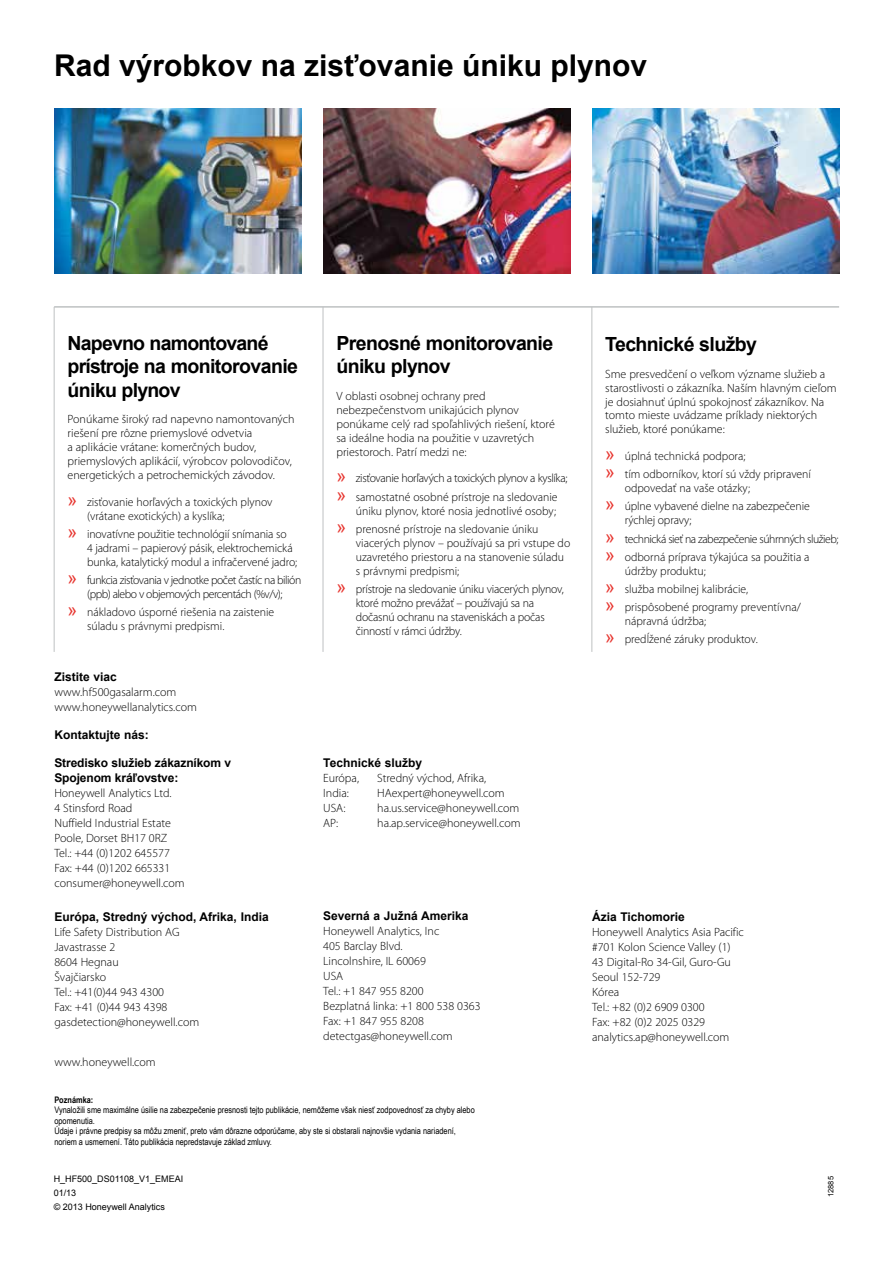
<style>
.page{position:relative;width:893px;height:1263px;background:#fff}
.page>*{position:absolute;margin:0;border:0;box-sizing:border-box;transform-origin:0 0}
.t1{font:700 30px "Arial";color:#000}
.t2{font:700 19.5px/23.4px "Arial";letter-spacing:-.03em;color:#000}
.t3{font:300 12px/15px "Myriad Pro";color:#000}
.t4{font:700 12px/15px "Arial";color:#000}
.t5{font:300 12px/14px "Myriad Pro";letter-spacing:-.02em;color:#000}
.t6{font:300 12px/14px "Myriad Pro";letter-spacing:-.04em;color:#000;text-align:center}
.t7{font:9px/10.5px "Arial Narrow";color:#000}
.t8{font:9px/13.5px "Arial";color:#000}
.t9{font:700 9px "Arial Narrow";color:#000}
.t10{font:7.5px "Arial";color:#000}
.s1{font-family:"Arial";font-weight:400;font-size:18px;color:#e7342e}
</style>
<div class="page">
<img style="left:592px;top:108px;width:247px;height:166px">
<img style="left:54px;top:108px;width:247px;height:166px">
<img style="left:323px;top:108px;width:247px;height:166px">
<hr style="left:54px;top:307px;width:1px;height:345px;background:#bec1c2">
<hr style="left:323px;top:307px;width:1px;height:345px;background:#bec1c2">
<hr style="left:591px;top:307px;width:1px;height:345px;background:#bec1c2">
<hr style="left:54px;top:306px;width:785px;height:2px;background:#bec1c2">
<h1 class="t1" style="left:54px;top:45px;width:594px">Rad výrobkov na zisťovanie úniku plynov</h1>
<h2 class="t2" style="left:68px;top:332px;width:232px">Napevno namontované prístroje na monitorovanie úniku plynov</h2>
<p class="t3" style="left:68px;top:412px;width:229px;line-height:14px">Ponúkame široký rad napevno namontovaných riešení pre rôzne priemyslové odvetvia<br>a aplikácie vrátane: komerčných budov, priemyslových aplikácií, výrobcov polovodičov, energetických a petrochemických závodov.</p>
<p class="t3" style="left:87px;top:495px;width:187px;line-height:14px;text-indent:-19px"><span class="s1">»</span> zisťovanie horľavých a toxických plynov (vrátane exotických) a kyslíka;</p>
<p class="t3" style="left:87px;top:527px;width:212px;line-height:14px;text-indent:-19px"><span class="s1">»</span> inovatívne použitie technológií snímania so<br>4 jadrami – papierový pásik, elektrochemická bunka, katalytický modul a infračervené jadro;</p>
<p class="t6" style="left:68px;top:573px;width:235px"><span class="s1">»</span> funkcia zisťovania v jednotke počet častíc na bilión (ppb) alebo v objemových percentách (%v/v);</p>
<p class="t3" style="left:87px;top:605px;width:189px;line-height:14px;text-indent:-19px"><span class="s1">»</span> nákladovo úsporné riešenia na zaistenie súladu s právnymi predpismi.</p>
<p class="t4" style="left:54px;top:670px;width:64px">Zistite viac</p>
<p class="t3" style="left:54px;top:685px;width:144px">www.hf500gasalarm.com www.honeywellanalytics.com</p>
<p class="t4" style="left:54px;top:728px;width:96px">Kontaktujte nás:</p>
<p class="t4" style="left:54px;top:755px;width:178px">Stredisko služieb zákazníkom v<br>Spojenom kráľovstve:</p>
<p class="t3" style="left:54px;top:785px;width:132px">Honeywell Analytics Ltd.<br>4 Stinsford Road<br>Nuffield Industrial Estate<br>Poole, Dorset BH17 0RZ<br>Tel.: +44 (0)1202 645577<br>Fax: +44 (0)1202 665331 consumer@honeywell.com</p>
<p class="t4" style="left:54px;top:909px;width:216px">Európa, Stredný východ, Afrika, India</p>
<p class="t3" style="left:54px;top:924px;width:146px">Life Safety Distribution AG<br>Javastrasse 2<br>8604 Hegnau<br>Švajčiarsko<br>Tel.: +41(0)44 943 4300<br>Fax: +41 (0)44 943 4398 gasdetection@honeywell.com</p>
<h2 class="t2" style="left:336px;top:332px;width:218px">Prenosné monitorovanie úniku plynov</h2>
<p class="t3" style="left:336px;top:389px;width:220px;line-height:14px">V oblasti osobnej ochrany pred nebezpečenstvom unikajúcich plynov ponúkame celý rad spoľahlivých riešení, ktoré sa ideálne hodia na použitie v uzavretých priestoroch. Patrí medzi ne:</p>
<p class="t3" style="left:336px;top:469px;width:233px;line-height:18.1px"><span class="s1">»</span> zisťovanie horľavých a toxických plynov a kyslíka; <span class="s1">»</span> samostatné osobné prístroje na sledovanie</p>
<p class="t3" style="left:336px;top:501px;width:221px;line-height:18.1px;text-indent:19px">úniku plynov, ktoré nosia jednotlivé osoby; <span class="s1">»</span> prenosné prístroje na sledovanie úniku</p>
<p class="t3" style="left:356px;top:536px;width:216px;line-height:14px">viacerých plynov – používajú sa pri vstupe do uzavretého priestoru a na stanovenie súladu s právnymi predpismi;</p>
<p class="t5" style="left:356px;top:582px;width:210px;text-indent:-19px"><span class="s1">»</span> prístroje na sledovanie úniku viacerých plynov, ktoré možno prevážať – používajú sa na dočasnú ochranu na staveniskách a počas činností v rámci údržby.</p>
<p class="t4" style="left:323px;top:755px;width:100px">Technické služby</p>
<p class="t3" style="left:323px;top:770px;width:37px">Európa,</p>
<p class="t3" style="left:377px;top:770px;width:110px">Stredný východ, Afrika,</p>
<p class="t3" style="left:323px;top:785px;width:27px">India:</p>
<p class="t3" style="left:377px;top:785px;width:129px">HAexpert@honeywell.com</p>
<p class="t3" style="left:323px;top:800px;width:24px">USA:</p>
<p class="t3" style="left:377px;top:800px;width:144px">ha.us.service@honeywell.com</p>
<p class="t3" style="left:323px;top:815px;width:16px">AP:</p>
<p class="t3" style="left:377px;top:815px;width:145px">ha.ap.service@honeywell.com</p>
<p class="t4" style="left:323px;top:908px;width:147px">Severná a Južná Amerika</p>
<p class="t3" style="left:323px;top:923px;width:159px">Honeywell Analytics, Inc<br>405 Barclay Blvd.<br>Lincolnshire, IL 60069<br>USA<br>Tel.: +1 847 955 8200<br>Bezplatná linka: +1 800 538 0363<br>Fax: +1 847 955 8208 detectgas@honeywell.com</p>
<p class="t3" style="left:54px;top:1055px;width:103px">www.honeywell.com</p>
<p class="t9" style="left:54px;top:1093px;width:40px">Poznámka:</p>
<p class="t7" style="left:54px;top:1104px;width:422px">Vynaložili sme maximálne úsilie na zabezpečenie presnosti tejto publikácie, nemôžeme však niesť zodpovednosť za chyby alebo opomenutia.<br>Údaje i právne predpisy sa môžu zmeniť, preto vám dôrazne odporúčame, aby ste si obstarali najnovšie vydania nariadení, noriem a usmernení. Táto publikácia nepredstavuje základ zmluvy.</p>
<p class="t8" style="left:54px;top:1173px;width:131px">H_HF500_DS01108_V1_EMEAI<br>01/13<br>© 2013 Honeywell Analytics</p>
<h2 class="t2" style="left:605px;top:333px;width:153px">Technické služby</h2>
<p class="t3" style="left:605px;top:366px;width:233px;line-height:14px">Sme presvedčení o veľkom význame služieb a starostlivosti o zákazníka. Naším hlavným cieľom je dosiahnuť úplnú spokojnosť zákazníkov. Na tomto mieste uvádzame príklady niektorých služieb, ktoré ponúkame:</p>
<p class="t3" style="left:605px;top:447px;width:207px;line-height:18.1px"><span class="s1">»</span> úplná technická podpora;<br><span class="s1">»</span> tím odborníkov, ktorí sú vždy pripravení</p>
<p class="t3" style="left:605px;top:479px;width:206px;line-height:18.1px;text-indent:19px">odpovedať na vaše otázky;<br><span class="s1">»</span> úplne vybavené dielne na zabezpečenie</p>
<p class="t3" style="left:605px;top:511px;width:235px;line-height:18.1px;text-indent:19px">rýchlej opravy;<br><span class="s1">»</span> technická sieť na zabezpečenie súhrnných služieb; <span class="s1">»</span> odborná príprava týkajúca sa použitia a</p>
<p class="t3" style="left:605px;top:562px;width:197px;line-height:18.1px;text-indent:19px">údržby produktu;<br><span class="s1">»</span> služba mobilnej kalibrácie,<br><span class="s1">»</span> prispôsobené programy preventívna/</p>
<p class="t3" style="left:605px;top:612px;width:154px;line-height:18.1px;text-indent:19px">nápravná údržba;<br><span class="s1">»</span> predĺžené záruky produktov.</p>
<p class="t4" style="left:592px;top:909px;width:94px">Ázia Tichomorie</p>
<p class="t3" style="left:592px;top:924px;width:153px">Honeywell Analytics Asia Pacific #701 Kolon Science Valley (1)<br>43 Digital-Ro 34-Gil, Guro-Gu<br>Seoul 152-729<br>Kórea<br>Tel.: +82 (0)2 6909 0300<br>Fax: +82 (0)2 2025 0329 analytics.ap@honeywell.com</p>
<p class="t10" style="left:826px;top:1197px;width:22px;rotate:-90deg">12885</p>
</div>
